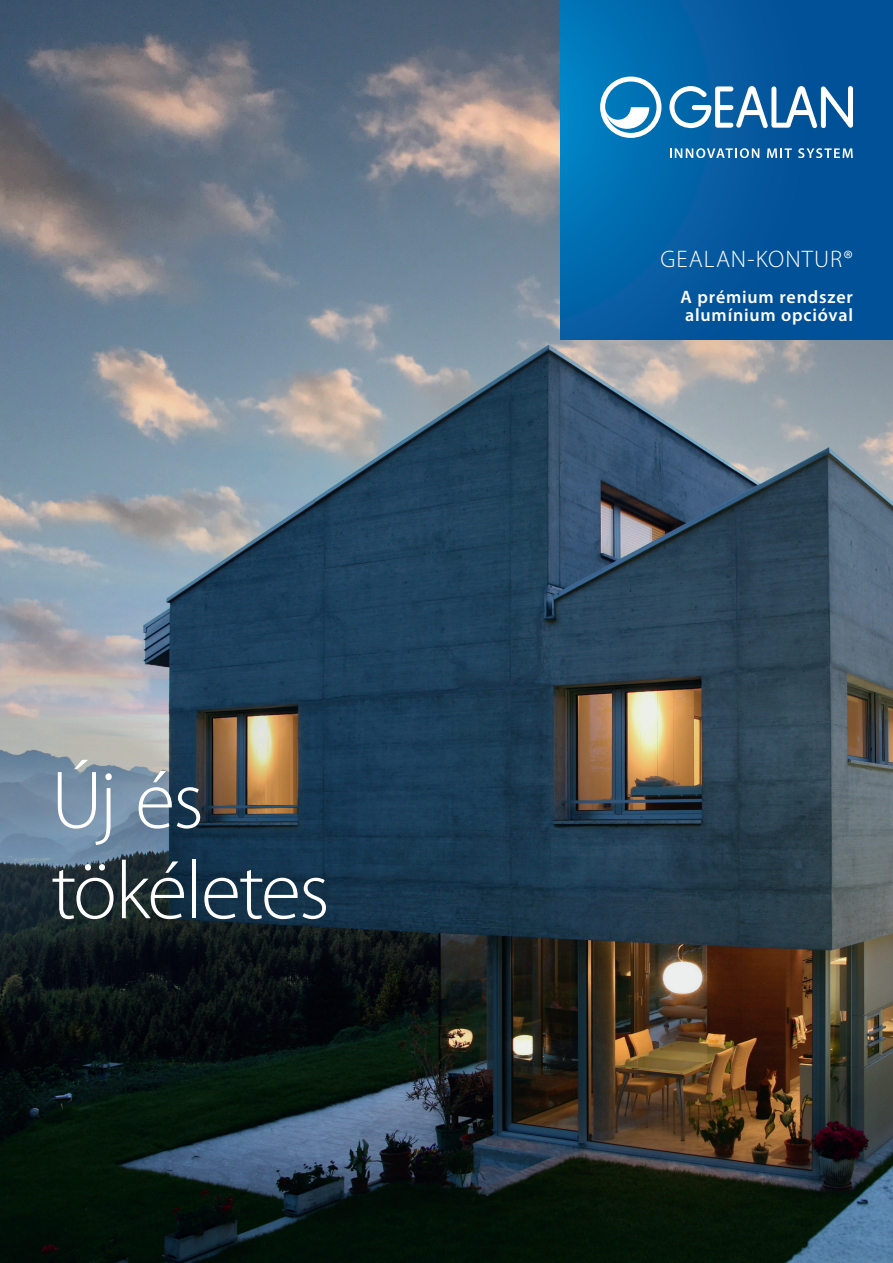
<style>
.page{position:relative;width:893px;height:1263px;background:#fff}
.page>*{position:absolute;margin:0;border:0;box-sizing:border-box;transform-origin:0 0}
.t1{font:300 82.5px/90.4px "Myriad Pro";letter-spacing:-.025em;color:#fff}
.t2{font:300 24px "Myriad Pro";letter-spacing:.04em;color:#fff}
.t3{font:600 18px/18.1px "Myriad Pro";letter-spacing:.045em;color:#fff}
</style>
<div class="page">
<img style="left:0;top:0;width:893px;height:1263px">
<svg style="left:560px;top:0;width:333px;height:339px"></svg>
<svg style="left:600px;top:77px;width:61px;height:61px"></svg>
<svg style="left:669px;top:86px;width:184px;height:42px"></svg>
<svg style="left:670px;top:148px;width:89px;height:10px"></svg>
<svg style="left:767px;top:148px;width:25px;height:10px"></svg>
<svg style="left:798px;top:148px;width:55px;height:10px"></svg>
<h1 class="t1" style="left:51px;top:754px;width:280px">Új és tökéletes</h1>
<h2 class="t2" style="left:661px;top:244px;width:194px">GEALAN-KONTUR®</h2>
<p class="t3" style="left:680px;top:287px;width:174px">A prémium rendszer alumínium opcióval</p>
</div>
